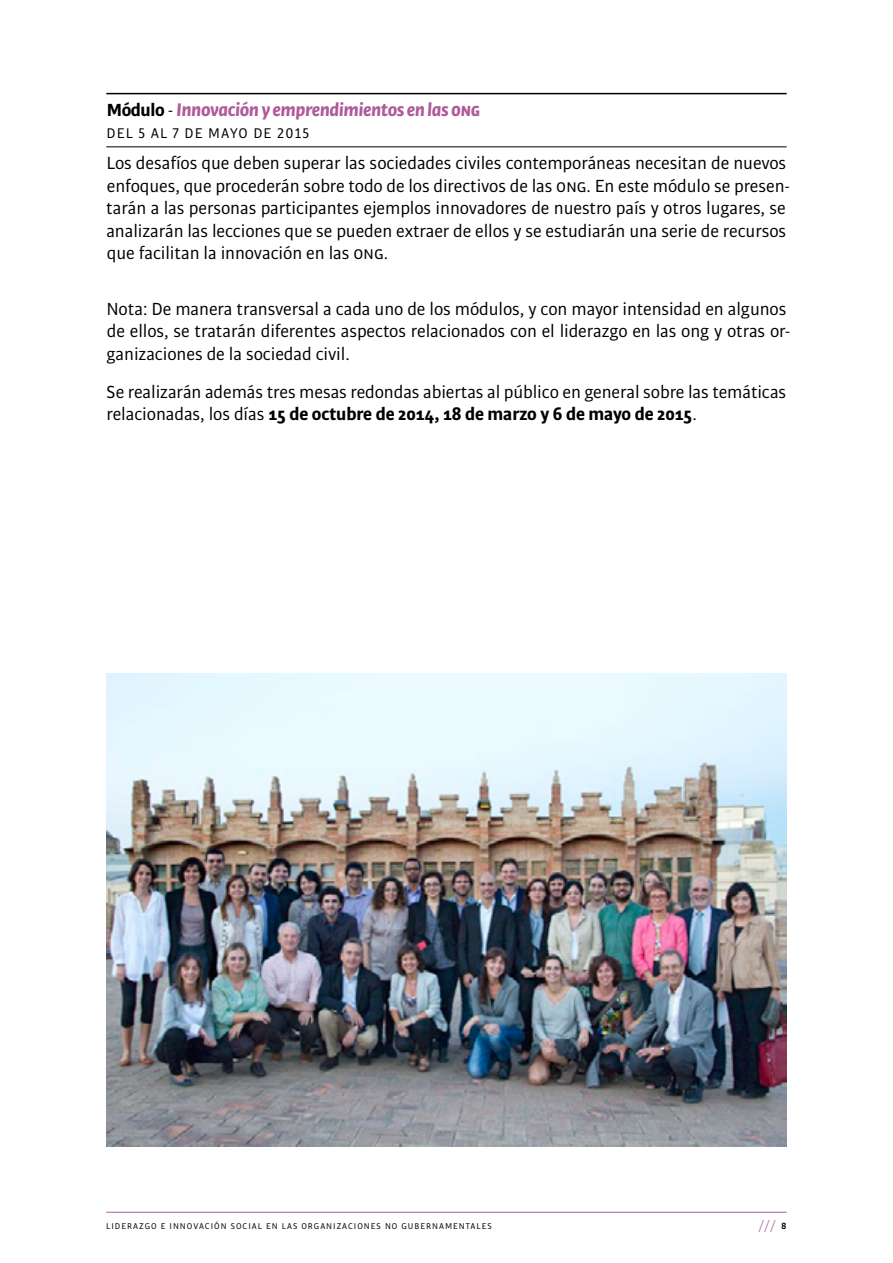
<style>
.page{position:relative;width:893px;height:1263px;background:#fff}
.page>*{position:absolute;margin:0;border:0;box-sizing:border-box;transform-origin:0 0}
.t1{font:italic 700 19.5px "Bulo";letter-spacing:-.02em;color:#af5a9a}
.t2{font:18.75px/22.5px "Bulo";letter-spacing:-.005em;color:#000}
.t3{font:15px "Bulo";letter-spacing:.075em;color:#000}
.t4{font:12px "Bulo";color:#af5a9a}
.t5{font:9px "Bulo";letter-spacing:.11em;color:#000}
.s1{font-style:normal;font-size:18.75px;color:#000}
.s2{font-weight:400;font-style:normal;font-size:18.75px;color:#000}
.s3{font-weight:700}
.s4{font-weight:500;color:#000}
</style>
<div class="page">
<img style="left:106px;top:674px;width:681px;height:472px">
<hr style="left:106px;top:1212px;width:681px;height:1px;background:#af5a9a">
<hr style="left:106px;top:93px;width:681px;height:1px;background:#000">
<hr style="left:106px;top:147px;width:681px;height:1px;background:#000">
<p class="t1" style="left:107px;top:96px;width:375px"><span class="s1">Módulo</span> <span class="s2">-</span> Innovación y emprendimientos en las ong</p>
<p class="t3" style="left:107px;top:124px;width:112px">Del 5 al 7 de mayo</p>
<p class="t3" style="left:253px;top:124px;width:57px">de 2015</p>
<p class="t2" style="left:106px;top:151px;width:685px">Los desafíos que deben superar las sociedades civiles contemporáneas necesitan de nuevos enfoques, que procederán sobre todo de los directivos de las ong. En este módulo se presen&shy;tarán a las personas participantes ejemplos innovadores de nuestro país y otros lugares, se analizarán las lecciones que se pueden extraer de ellos y se estudiarán una serie de recursos que facilitan la innovación en las ong.</p>
<p class="t2" style="left:106px;top:297px;width:685px">Nota: De manera transversal a cada uno de los módulos, y con mayor intensidad en algunos de ellos, se tratarán diferentes aspectos relacionados con el liderazgo en las ong y otras or&shy;ganizaciones de la sociedad civil.</p>
<p class="t2" style="left:107px;top:380px;width:681px">Se realizarán además tres mesas redondas abiertas al público en general sobre las temáticas relacionadas, los días <span class="s3">15 de octubre de 2014, 18 de marzo y 6 de mayo de 2015</span>.</p>
<p class="t5" style="left:106px;top:1221px;width:12px">Lidera</p>
<p class="t5" style="left:139px;top:1221px;width:37px">zgo e innovación</p>
<p class="t5" style="left:231px;top:1221px;width:12px">Social</p>
<p class="t5" style="left:266px;top:1221px;width:22px">en las</p>
<p class="t5" style="left:301px;top:1221px;width:25px">organi</p>
<p class="t5" style="left:337px;top:1221px;width:13px">zaciones</p>
<p class="t5" style="left:385px;top:1221px;width:30px">no gubernamentales</p>
<p class="t4" style="left:758px;top:1218px;width:30px">/// <span class="s4">8</span></p>
</div>
